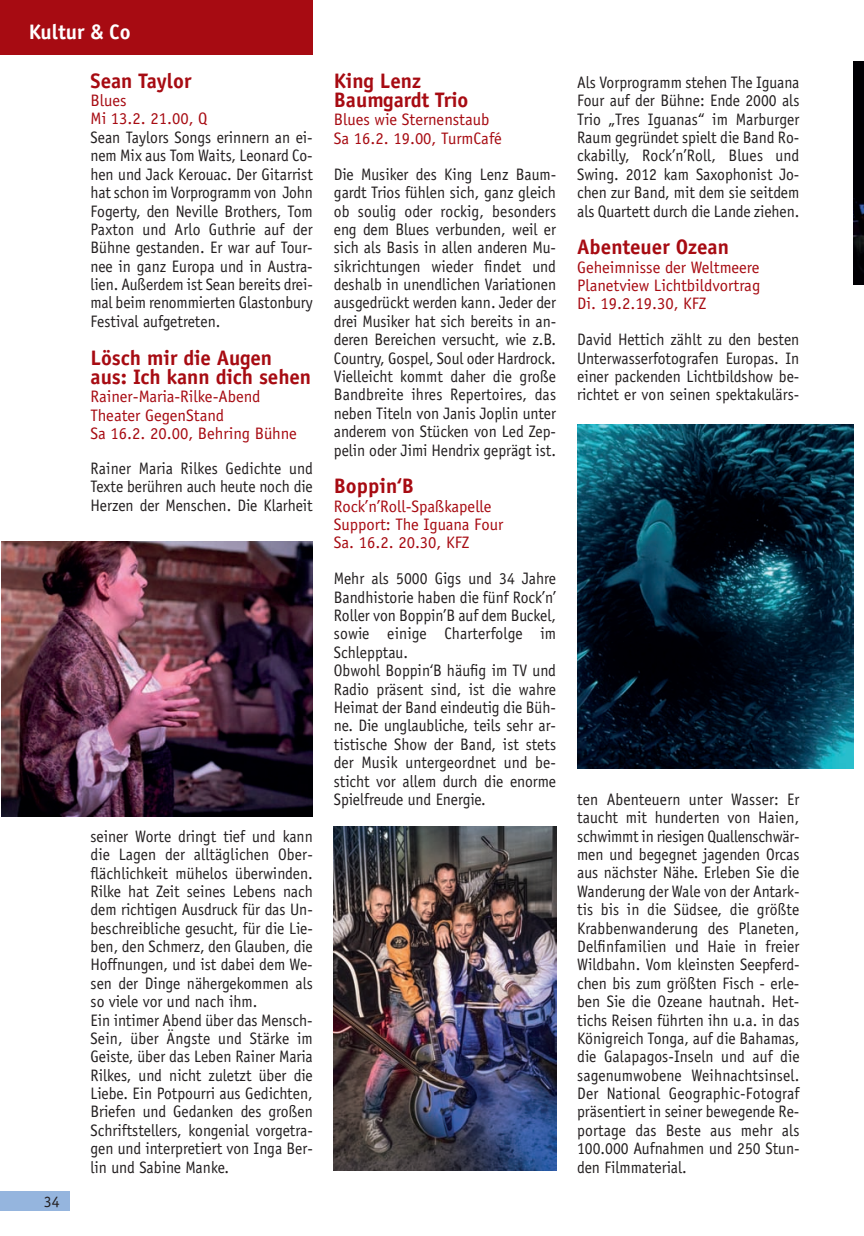
<style>
.page{position:relative;width:864px;height:1236px;background:#fff}
.page>*{position:absolute;margin:0;border:0;box-sizing:border-box;transform-origin:0 0}
.t1{font:700 21px/19.2px "Officina Sans";color:#a70b12}
.t2{font:700 21px "Officina Sans";color:#fff}
.t3{font:16.62px/18.4px "Officina Sans";color:#231f20;text-align:justify;scale:.94 1}
.t4{font:16.62px/18.4px "Officina Sans";color:#a70b12}
.t5{font:15.75px "Officina Sans";color:#231f20}
.s1{color:#a70b12}
</style>
<div class="page">
<div style="left:0;top:0;width:313px;height:55px;background:#a70b12"></div>
<div style="left:0;top:1191px;width:69px;height:19px;background:#95b5de"></div>
<img style="left:577px;top:424px;width:276px;height:344px">
<img style="left:853px;top:62px;width:10px;height:222px">
<img style="left:334px;top:826px;width:222px;height:344px">
<img style="left:2px;top:542px;width:311px;height:274px">
<p class="t2" style="left:29px;top:24px;width:103px">Kultur &amp; Co</p>
<p class="t1" style="left:90px;top:73px;width:102px">Sean Taylor</p>
<p class="t3" style="left:90px;top:93px;width:238px;text-align:left"><span class="s1">Blues<br>Mi 13.2. 21.00, Q<br></span>Sean Taylors Songs erinnern an ei&shy;nem Mix aus Tom Waits, Leonard Co&shy;hen und Jack Kerouac. Der Gitarrist hat schon im Vorprogramm von John<br>Fogerty, den Neville Brothers, Tom<br>Paxton und Arlo Guthrie auf der<br>Bühne gestanden. Er war auf Tour&shy;nee in ganz Europa und in Austra&shy;lien. Außerdem ist Sean bereits drei&shy;mal beim renommierten Glastonbury<br>Festival aufgetreten.</p>
<p class="t1" style="left:90px;top:349px;width:222px">Lösch mir die Augen aus: Ich kann dich sehen</p>
<p class="t4" style="left:90px;top:388px;width:208px">Rainer-Maria-Rilke-Abend<br>Theater GegenStand<br>Sa 16.2. 20.00, Behring Bühne</p>
<p class="t3" style="left:90px;top:460px;width:238px">Rainer Maria Rilkes Gedichte und Texte berühren auch heute noch die Herzen der Menschen. Die Klarheit</p>
<p class="t5" style="left:44px;top:1195px;width:17px">34</p>
<p class="t3" style="left:90px;top:828px;width:238px;text-align:left">seiner Worte dringt tief und kann die Lagen der alltäglichen Ober&shy;flächlichkeit mühelos überwinden.<br>Rilke hat Zeit seines Lebens nach dem richtigen Ausdruck für das Un&shy;beschreibliche gesucht, für die Lie&shy;ben, den Schmerz, den Glauben, die Hoffnungen, und ist dabei dem We&shy;sen der Dinge nähergekommen als so viele vor und nach ihm.<br>Ein intimer Abend über das Mensch-Sein, über Ängste und Stärke im Geiste, über das Leben Rainer Maria Rilkes, und nicht zuletzt über die Liebe. Ein Potpourri aus Gedichten, Briefen und Gedanken des großen Schriftstellers, kongenial vorgetra&shy;gen und interpretiert von Inga Ber&shy;lin und Sabine Manke.</p>
<p class="t1" style="left:334px;top:73px;width:136px">King Lenz<br>Baumgardt Trio</p>
<p class="t4" style="left:334px;top:112px;width:169px">Blues wie Sternenstaub<br>Sa 16.2. 19.00, TurmCafé</p>
<p class="t3" style="left:334px;top:166px;width:238px">Die Musiker des King Lenz Baum&shy;gardt Trios fühlen sich, ganz gleich ob soulig oder rockig, besonders eng dem Blues verbunden, weil er sich als Basis in allen anderen Mu&shy;sikrichtungen wieder findet und deshalb in unendlichen Variationen ausgedrückt werden kann. Jeder der drei Musiker hat sich bereits in an&shy;deren Bereichen versucht, wie z.B.<br>Country, Gospel, Soul oder Hardrock.<br>Vielleicht kommt daher die große Bandbreite ihres Repertoires, das neben Titeln von Janis Joplin unter anderem von Stücken von Led Zep&shy;pelin oder Jimi Hendrix geprägt ist.</p>
<p class="t1" style="left:334px;top:478px;width:82px">Boppin‘B</p>
<p class="t4" style="left:334px;top:498px;width:171px">Rock’n’Roll-Spaßkapelle<br>Support: The Iguana Four<br>Sa. 16.2. 20.30, KFZ</p>
<p class="t3" style="left:334px;top:570px;width:238px;text-align:left">Mehr als 5000 Gigs und 34 Jahre<br>Bandhistorie haben die fünf Rock’n’<br>Roller von Boppin’B auf dem Buckel, sowie einige Charterfolge im<br>Schlepptau.<br>Obwohl Boppin‘B häufig im TV und<br>Radio präsent sind, ist die wahre<br>Heimat der Band eindeutig die Büh&shy;ne. Die unglaubliche, teils sehr ar&shy;tistische Show der Band, ist stets der Musik untergeordnet und be&shy;sticht vor allem durch die enorme<br>Spielfreude und Energie.</p>
<p class="t3" style="left:577px;top:74px;width:238px">Als Vorprogramm stehen The Iguana Four auf der Bühne: Ende 2000 als Trio „Tres Iguanas“ im Marburger Raum gegründet spielt die Band Ro&shy;ckabilly, Rock’n’Roll, Blues und Swing. 2012 kam Saxophonist Jo&shy;chen zur Band, mit dem sie seitdem als Quartett durch die Lande ziehen.</p>
<p class="t1" style="left:577px;top:239px;width:153px">Abenteuer Ozean</p>
<p class="t4" style="left:577px;top:259px;width:184px;text-align:justify">Geheimnisse der Weltmeere Planetview Lichtbildvortrag Di. 19.2.19.30, KFZ</p>
<p class="t3" style="left:577px;top:332px;width:238px">David Hettich zählt zu den besten Unterwasserfotografen Europas. In einer packenden Lichtbildshow be&shy;richtet er von seinen spektakulärs-</p>
<p class="t3" style="left:577px;top:791px;width:238px">ten Abenteuern unter Wasser: Er taucht mit hunderten von Haien, schwimmt in riesigen Quallenschwär&shy;men und begegnet jagenden Orcas aus nächster Nähe. Erleben Sie die Wanderung der Wale von der Antark&shy;tis bis in die Südsee, die größte Krabbenwanderung des Planeten, Delfinfamilien und Haie in freier Wildbahn. Vom kleinsten Seepferd&shy;chen bis zum größten Fisch - erle&shy;ben Sie die Ozeane hautnah. Het&shy;tichs Reisen führten ihn u.a. in das Königreich Tonga, auf die Bahamas, die Galapagos-Inseln und auf die sagenumwobene Weihnachtsinsel.<br>Der National Geographic-Fotograf präsentiert in seiner bewegende Re&shy;portage das Beste aus mehr als 100.000 Aufnahmen und 250 Stun&shy;den Filmmaterial.</p>
</div>
